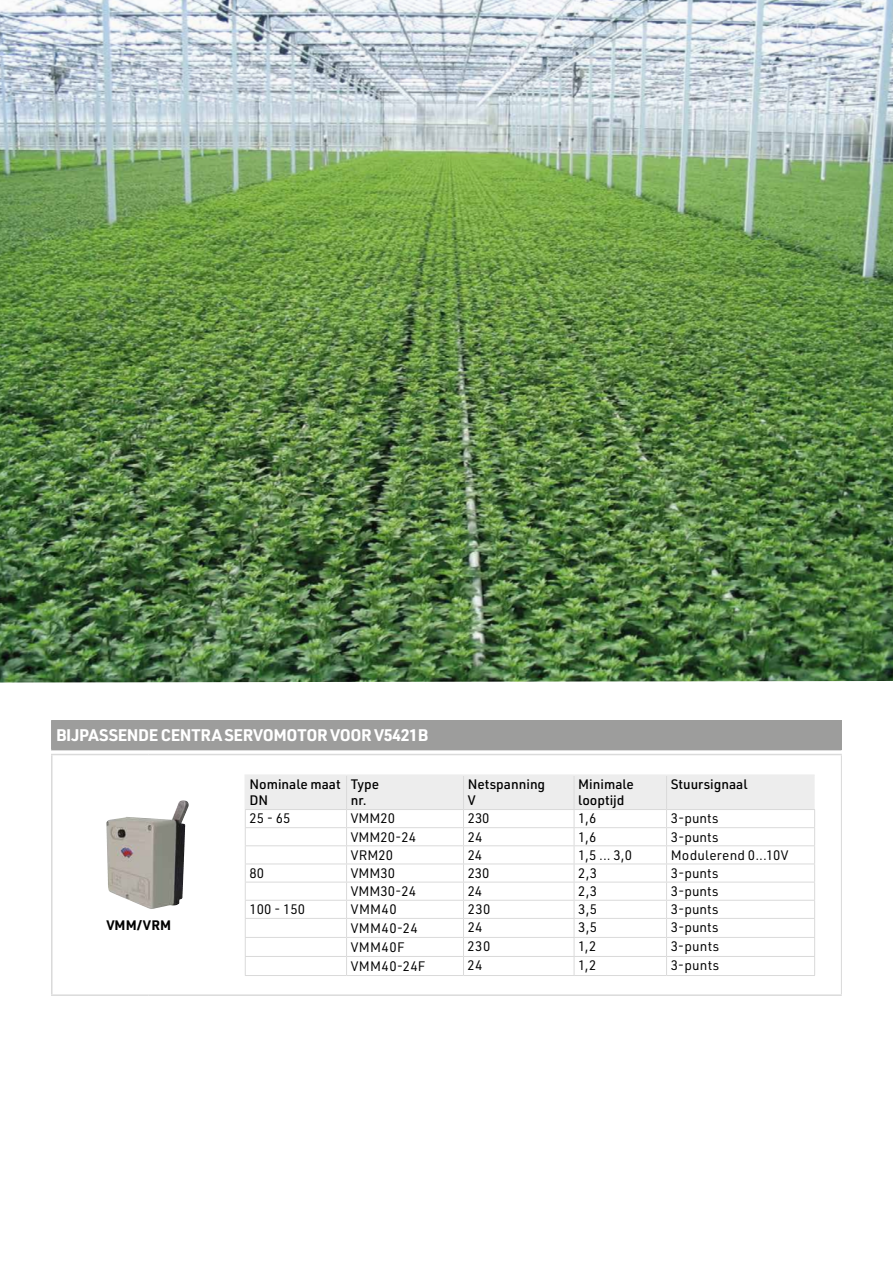
<style>
.page{position:relative;width:893px;height:1263px;background:#fff}
.page>*{position:absolute;margin:0;border:0;box-sizing:border-box;transform-origin:0 0}
.t1{font:700 16.5px "URWDIN";letter-spacing:-.025em;color:#fff}
.t2{font:13.5px "URWDIN";color:#000}
.t3{font:500 13.5px/16.2px "URWDIN";color:#000}
.t4{font:13.5px "URWDIN";letter-spacing:.025em;color:#000}
.t5{font:700 13.5px "URWDIN";letter-spacing:.005em;color:#000}
</style>
<div class="page">
<img style="left:106px;top:801px;width:74px;height:94px">
<div style="left:52px;top:720px;width:789px;height:30px;background:#9d9d9c"></div>
<hr style="left:51px;top:754px;width:97px;height:1px;background:#dadada">
<hr style="left:51px;top:755px;width:2px;height:239px;background:#dadada">
<hr style="left:148px;top:754px;width:694px;height:1px;background:#dadada">
<hr style="left:51px;top:994px;width:97px;height:2px;background:#dadada">
<hr style="left:148px;top:994px;width:694px;height:2px;background:#dadada">
<hr style="left:51px;top:720px;width:2px;height:29px;background:#9d9d9c">
<hr style="left:51px;top:749px;width:97px;height:1px;background:#9d9d9c">
<hr style="left:841px;top:755px;width:1px;height:239px;background:#dadada">
<hr style="left:245px;top:975px;width:102px;height:1px;background:#dadada">
<hr style="left:347px;top:975px;width:116px;height:1px;background:#dadada">
<hr style="left:463px;top:975px;width:111px;height:1px;background:#dadada">
<hr style="left:574px;top:975px;width:92px;height:1px;background:#dadada">
<hr style="left:666px;top:975px;width:149px;height:1px;background:#dadada">
<svg style="left:245px;top:776px;width:570px;height:199px"></svg>
<hr style="left:463px;top:776px;width:1px;height:33px;background:#dadada">
<hr style="left:244px;top:774px;width:103px;height:2px;background:#ededed">
<hr style="left:244px;top:776px;width:2px;height:33px;background:#ededed">
<hr style="left:347px;top:774px;width:116px;height:2px;background:#ededed">
<hr style="left:346px;top:776px;width:1px;height:33px;background:#dadada">
<hr style="left:574px;top:776px;width:1px;height:33px;background:#dadada">
<hr style="left:666px;top:776px;width:1px;height:33px;background:#dadada">
<hr style="left:463px;top:774px;width:111px;height:2px;background:#ededed">
<hr style="left:574px;top:774px;width:92px;height:2px;background:#ededed">
<hr style="left:666px;top:774px;width:149px;height:2px;background:#ededed">
<img style="left:0;top:0;width:893px;height:682px">
<p class="t1" style="left:56px;top:724px;width:374px">BIJPASSENDE CENTRA SERVOMOTOR VOOR V5421B</p>
<p class="t3" style="left:249px;top:776px;width:93px">Nominale maat<br>DN</p>
<p class="t3" style="left:351px;top:776px;width:30px">Type nr.</p>
<p class="t3" style="left:468px;top:776px;width:79px">Netspanning<br>V</p>
<p class="t3" style="left:578px;top:776px;width:57px">Minimale looptijd</p>
<p class="t3" style="left:671px;top:776px;width:78px">Stuursignaal</p>
<p class="t2" style="left:249px;top:810px;width:42px">25 - 65</p>
<p class="t2" style="left:351px;top:810px;width:46px">VMM20</p>
<p class="t2" style="left:468px;top:810px;width:23px">230</p>
<p class="t2" style="left:578px;top:810px;width:20px">1,6</p>
<p class="t2" style="left:671px;top:810px;width:49px">3-punts</p>
<p class="t2" style="left:351px;top:828px;width:67px">VMM20-24</p>
<p class="t2" style="left:468px;top:828px;width:16px">24</p>
<p class="t2" style="left:578px;top:828px;width:20px">1,6</p>
<p class="t2" style="left:671px;top:828px;width:49px">3-punts</p>
<p class="t2" style="left:351px;top:846px;width:44px">VRM20</p>
<p class="t2" style="left:468px;top:846px;width:16px">24</p>
<p class="t2" style="left:578px;top:846px;width:55px">1,5 ... 3,0</p>
<p class="t2" style="left:671px;top:846px;width:119px">Modulerend 0...10V</p>
<p class="t2" style="left:249px;top:864px;width:16px">80</p>
<p class="t2" style="left:351px;top:864px;width:46px">VMM30</p>
<p class="t2" style="left:468px;top:864px;width:23px">230</p>
<p class="t2" style="left:578px;top:864px;width:21px">2,3</p>
<p class="t2" style="left:671px;top:864px;width:49px">3-punts</p>
<p class="t2" style="left:351px;top:882px;width:67px">VMM30-24</p>
<p class="t2" style="left:468px;top:882px;width:16px">24</p>
<p class="t2" style="left:578px;top:882px;width:21px">2,3</p>
<p class="t2" style="left:671px;top:882px;width:49px">3-punts</p>
<p class="t2" style="left:249px;top:900px;width:57px">100 - 150</p>
<p class="t2" style="left:351px;top:900px;width:47px">VMM40</p>
<p class="t2" style="left:468px;top:900px;width:24px">230</p>
<p class="t2" style="left:578px;top:900px;width:20px">3,5</p>
<p class="t2" style="left:671px;top:900px;width:49px">3-punts</p>
<p class="t2" style="left:351px;top:919px;width:68px">VMM40-24</p>
<p class="t2" style="left:468px;top:918px;width:16px">24</p>
<p class="t2" style="left:578px;top:918px;width:20px">3,5</p>
<p class="t2" style="left:671px;top:918px;width:49px">3-punts</p>
<p class="t2" style="left:351px;top:938px;width:55px">VMM40F</p>
<p class="t2" style="left:468px;top:938px;width:24px">230</p>
<p class="t2" style="left:578px;top:938px;width:20px">1,2</p>
<p class="t2" style="left:671px;top:938px;width:50px">3-punts</p>
<p class="t4" style="left:351px;top:957px;width:76px">VMM40-24F</p>
<p class="t2" style="left:468px;top:957px;width:16px">24</p>
<p class="t2" style="left:578px;top:957px;width:20px">1,2</p>
<p class="t2" style="left:671px;top:957px;width:50px">3-punts</p>
<p class="t5" style="left:106px;top:916px;width:66px">VMM/VRM</p>
</div>
